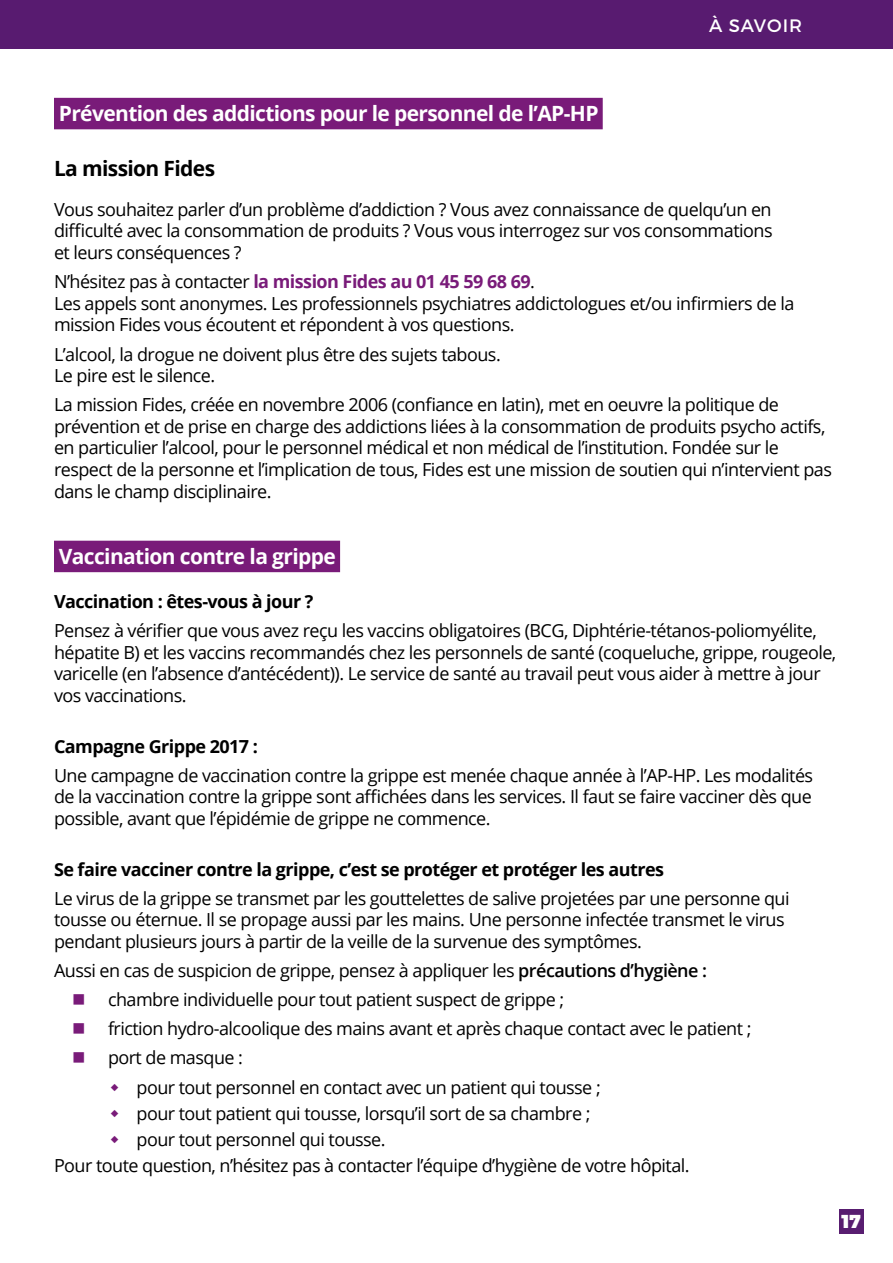
<style>
.page{position:relative;width:893px;height:1263px;background:#fff}
.page>*{position:absolute;margin:0;border:0;box-sizing:border-box;transform-origin:0 0}
.t1{font:700 21px "Open Sans";letter-spacing:-.03em;color:#fff}
.t2{font:700 21px "Open Sans";letter-spacing:-.03em;color:#000}
.t3{font:900 18.75px "Montserrat";color:#fff}
.t4{font:18px/21.6px "Open Sans";letter-spacing:-.03em;color:#000}
.t5{font:700 18px "Open Sans";letter-spacing:-.03em;color:#000}
.t6{font:18px "Montserrat";letter-spacing:.045em;color:#fff}
.s1{font-weight:700;color:#791b79}
.s2{font-weight:600}
.s3{color:#791b79}
</style>
<div class="page">
<div style="left:0;top:0;width:893px;height:48px;background:#581b70"></div>
<div style="left:839px;top:1209px;width:24px;height:24px;background:#581d70"></div>
<div style="left:54px;top:98px;width:549px;height:31px;background:#791b79"></div>
<div style="left:54px;top:541px;width:286px;height:31px;background:#791b79"></div>
<p class="t6" style="left:709px;top:15px;width:94px">À SAVOIR</p>
<p class="t1" style="left:59px;top:99px;width:541px">Prévention des addictions pour le personnel de l’AP-HP</p>
<p class="t2" style="left:54px;top:154px;width:163px">La mission Fides</p>
<p class="t4" style="left:54px;top:198px;width:720px;text-align:justify">Vous souhaitez parler d’un problème d’addiction ? Vous avez connaissance de quelqu’un en difficulté avec la consommation de produits ? Vous vous interrogez sur vos consommations et leurs conséquences ?</p>
<p class="t4" style="left:54px;top:270px;width:742px">N’hésitez pas à contacter <span class="s1">la mission Fides au 01 45 59 68 69</span>.<br>Les appels sont anonymes. Les professionnels psychiatres addictologues et/ou infirmiers de la mission Fides vous écoutent et répondent à vos questions.</p>
<p class="t4" style="left:54px;top:343px;width:448px">L’alcool, la drogue ne doivent plus être des sujets tabous.<br>Le pire est le silence.</p>
<p class="t4" style="left:54px;top:393px;width:779px">La mission Fides, créée en novembre 2006 (confiance en latin), met en oeuvre la politique de prévention et de prise en charge des addictions liées à la consommation de produits psycho actifs, en particulier l’alcool, pour le personnel médical et non médical de l’institution. Fondée sur le respect de la personne et l’implication de tous, Fides est une mission de soutien qui n’intervient pas dans le champ disciplinaire.</p>
<p class="t1" style="left:59px;top:541px;width:279px">Vaccination contre la grippe</p>
<p class="t5" style="left:54px;top:589px;width:261px">Vaccination : êtes-vous à jour ?</p>
<p class="t4" style="left:54px;top:619px;width:784px">Pensez à vérifier que vous avez reçu les vaccins obligatoires (BCG, Diphtérie-tétanos-poliomyélite, hépatite B) et les vaccins recommandés chez les personnels de santé (coqueluche, grippe, rougeole, varicelle (en l’absence d’antécédent)). Le service de santé au travail peut vous aider à mettre à jour vos vaccinations.</p>
<p class="t5" style="left:54px;top:733px;width:205px">Campagne Grippe 2017 :</p>
<p class="t4" style="left:54px;top:764px;width:761px;text-align:justify">Une campagne de vaccination contre la grippe est menée chaque année à l’AP-HP. Les modalités de la vaccination contre la grippe sont affichées dans les services. Il faut se faire vacciner dès que possible, avant que l’épidémie de grippe ne commence.</p>
<p class="t5" style="left:54px;top:856px;width:611px">Se faire vacciner contre la grippe, c’est se protéger et protéger les autres</p>
<p class="t4" style="left:54px;top:887px;width:737px">Le virus de la grippe se transmet par les gouttelettes de salive projetées par une personne qui tousse ou éternue. Il se propage aussi par les mains. Une personne infectée transmet le virus pendant plusieurs jours à partir de la veille de la survenue des symptômes.</p>
<p class="t4" style="left:54px;top:959px;width:655px">Aussi en cas de suspicion de grippe, pensez à appliquer les <span class="s2">précautions d’hygiène :</span></p>
<p class="t4" style="left:72px;top:988px;width:494px"><span class="s3">■</span> chambre individuelle pour tout patient suspect de grippe ;</p>
<p class="t4" style="left:72px;top:1017px;width:681px"><span class="s3">■</span> friction hydro-alcoolique des mains avant et après chaque contact avec le patient ;</p>
<p class="t4" style="left:136px;top:1043px;width:466px;line-height:29.1px;text-indent:-64px"><span class="s3">■</span> port de masque :<br>pour tout personnel en contact avec un patient qui tousse ;</p>
<p class="t4" style="left:136px;top:1102px;width:456px">pour tout patient qui tousse, lorsqu’il sort de sa chambre ;</p>
<p class="t4" style="left:136px;top:1128px;width:251px">pour tout personnel qui tousse.</p>
<p class="t4" style="left:54px;top:1154px;width:637px">Pour toute question, n’hésitez pas à contacter l’équipe d’hygiène de votre hôpital.</p>
<p class="t3" style="left:841px;top:1209px;width:21px">17</p>
</div>
